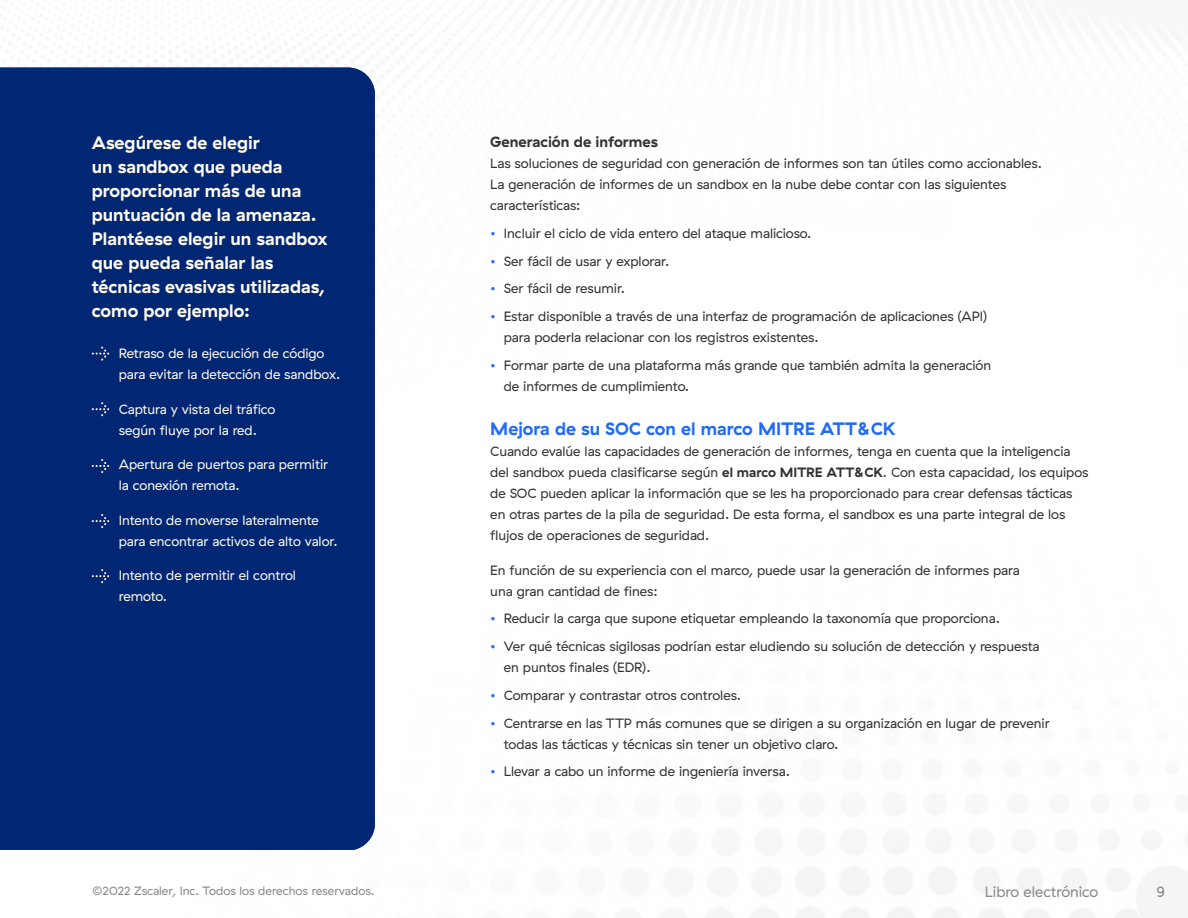
<style>
.page{position:relative;width:1188px;height:918px;background:#fff}
.page>*{position:absolute;margin:0;border:0;box-sizing:border-box;transform-origin:0 0}
.t1{font:700 18px/24px "GT Haptik ZS";color:#fffaee}
.t2{font:700 18px "GT Haptik ZS";color:#236bf5}
.t3{font:700 15px "GT Haptik ZS";color:#323232}
.t4{font:15px "GT Haptik ZS";color:#898989}
.t5{font:13.5px/21px "GT Haptik ZS";color:#323232}
.t6{font:13.5px/21px "GT Haptik ZS";color:#fffaee}
.t7{font:12px "GT Haptik ZS";color:#898989}
.s1{color:#236bf5}
.s2{font-weight:700}
</style>
<div class="page">
<svg style="left:1136px;top:912px;width:4px;height:6px"></svg>
<div style="left:0;top:68px;width:375px;height:782px;background:#012673"></div>
<svg style="left:92px;top:346px;width:17px;height:15px"></svg>
<svg style="left:92px;top:402px;width:17px;height:14px"></svg>
<svg style="left:92px;top:459px;width:17px;height:14px"></svg>
<svg style="left:92px;top:514px;width:17px;height:14px"></svg>
<svg style="left:92px;top:569px;width:17px;height:14px"></svg>
<h1 class="t1" style="left:92px;top:131px;width:237px">Asegúrese de elegir<br>un sandbox que pueda proporcionar más de una puntuación de la amenaza.<br>Plantéese elegir un sandbox que pueda señalar las técnicas evasivas utilizadas, como por ejemplo:</h1>
<p class="t6" style="left:119px;top:343px;width:223px">Retraso de la ejecución de código para evitar la detección de sandbox.</p>
<p class="t6" style="left:119px;top:399px;width:158px">Captura y vista del tráfico según fluye por la red.</p>
<p class="t6" style="left:119px;top:454px;width:211px">Apertura de puertos para permitir la conexión remota.</p>
<p class="t6" style="left:119px;top:510px;width:220px">Intento de moverse lateralmente para encontrar activos de alto valor.</p>
<p class="t6" style="left:119px;top:565px;width:179px">Intento de permitir el control remoto.</p>
<p class="t3" style="left:490px;top:133px;width:169px">Generación de informes</p>
<p class="t5" style="left:490px;top:153px;width:553px">Las soluciones de seguridad con generación de informes son tan útiles como accionables.<br>La generación de informes de un sandbox en la nube debe contar con las siguientes características:</p>
<p class="t5" style="left:490px;top:223px;width:323px"><span class="s1">•</span> Incluir el ciclo de vida entero del ataque malicioso.</p>
<p class="t5" style="left:490px;top:250px;width:180px"><span class="s1">•</span> Ser fácil de usar y explorar.</p>
<p class="t5" style="left:490px;top:278px;width:136px"><span class="s1">•</span> Ser fácil de resumir.</p>
<p class="t5" style="left:504px;top:306px;width:485px;text-indent:-14px"><span class="s1">•</span> Estar disponible a través de una interfaz de programación de aplicaciones (API) para poderla relacionar con los registros existentes.</p>
<p class="t5" style="left:504px;top:355px;width:489px;text-indent:-14px"><span class="s1">•</span> Formar parte de una plataforma más grande que también admita la generación de informes de cumplimiento.</p>
<h1 class="t2" style="left:490px;top:418px;width:407px">Mejora de su SOC con el marco MITRE ATT&amp;CK</h1>
<p class="t5" style="left:490px;top:441px;width:600px">Cuando evalúe las capacidades de generación de informes, tenga en cuenta que la inteligencia del sandbox pueda clasificarse según <span class="s2">el marco MITRE ATT&amp;CK</span>. Con esta capacidad, los equipos de SOC pueden aplicar la información que se les ha proporcionado para crear defensas tácticas en otras partes de la pila de seguridad. De esta forma, el sandbox es una parte integral de los flujos de operaciones de seguridad.</p>
<p class="t5" style="left:490px;top:559px;width:531px">En función de su experiencia con el marco, puede usar la generación de informes para una gran cantidad de fines:</p>
<p class="t5" style="left:490px;top:608px;width:511px"><span class="s1">•</span> Reducir la carga que supone etiquetar empleando la taxonomía que proporciona.</p>
<p class="t5" style="left:504px;top:636px;width:537px;text-indent:-14px"><span class="s1">•</span> Ver qué técnicas sigilosas podrían estar eludiendo su solución de detección y respuesta en puntos finales (EDR).</p>
<p class="t5" style="left:490px;top:685px;width:252px"><span class="s1">•</span> Comparar y contrastar otros controles.</p>
<p class="t5" style="left:504px;top:712px;width:547px;text-indent:-14px"><span class="s1">•</span> Centrarse en las TTP más comunes que se dirigen a su organización en lugar de prevenir todas las tácticas y técnicas sin tener un objetivo claro.</p>
<p class="t5" style="left:490px;top:761px;width:301px"><span class="s1">•</span> Llevar a cabo un informe de ingeniería inversa.</p>
<p class="t7" style="left:93px;top:884px;width:284px">©2022 Zscaler, Inc. Todos los derechos reservados.</p>
<p class="t4" style="left:985px;top:883px;width:115px">Libro electrónico</p>
<p class="t4" style="left:1157px;top:883px;width:10px">9</p>
</div>
